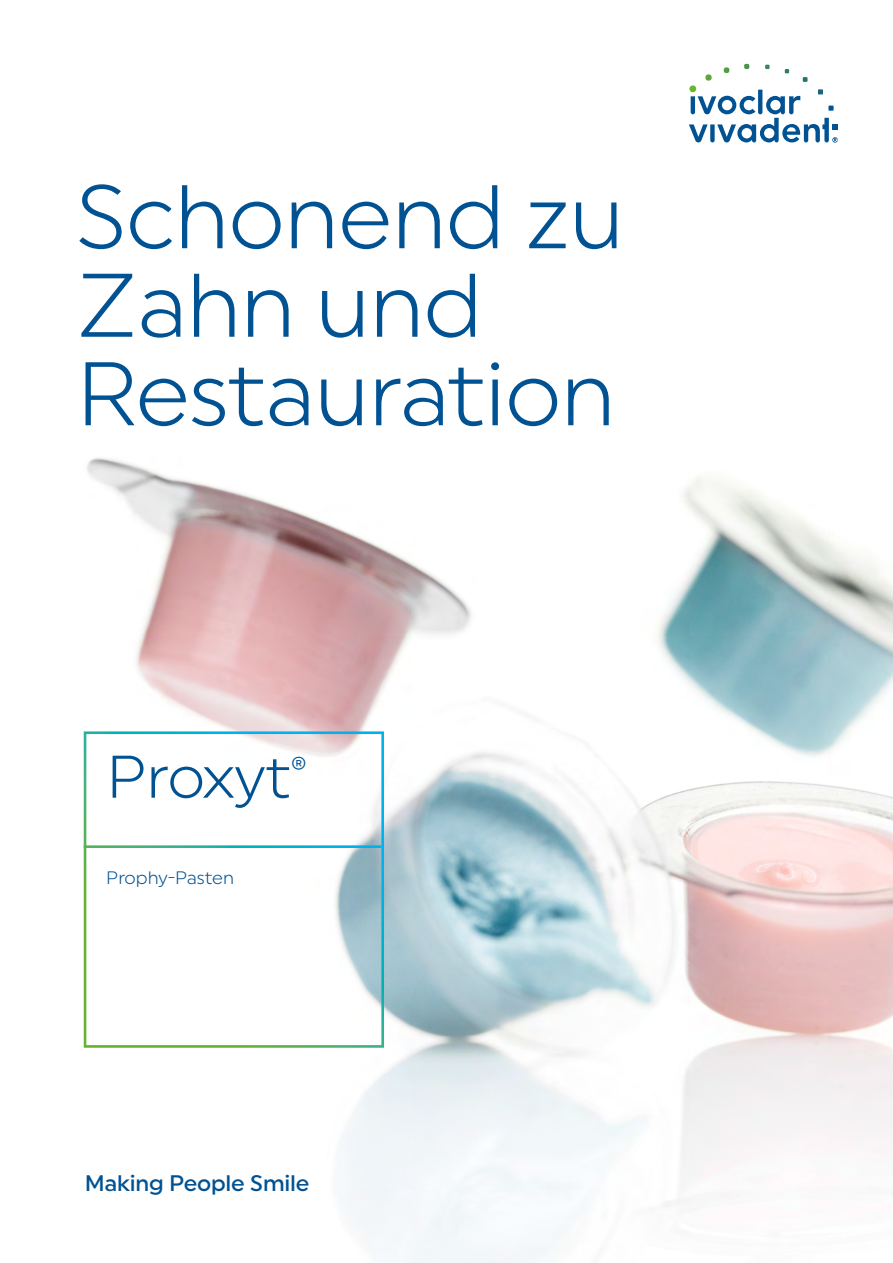
<style>
.page{position:relative;width:893px;height:1263px;background:#fff}
.page>*{position:absolute;margin:0;border:0;box-sizing:border-box;transform-origin:0 0}
.t1{font:90px "Uniform Pro Lgt";letter-spacing:-.01em;color:#005293}
.t2{font:60px "Uniform Pro Lgt";color:#005293}
.t3{font:500 22.5px "Uniform Pro";letter-spacing:-.01em;color:#005293}
.t4{font:18px "Uniform Pro Lgt";letter-spacing:-.005em;color:#005293}
</style>
<div class="page">
<svg style="left:689px;top:64px;width:149px;height:79px"></svg>
<img style="left:83px;top:458px;width:810px;height:805px">
<div style="left:84px;top:731px;width:300px;height:317px;border:3px solid #fff"></div>
<hr style="left:84px;top:845px;width:297px;height:3px;background:#fff">
<p class="t1" style="left:76px;top:164px;width:550px">Schonend zu</p>
<p class="t1" style="left:76px;top:253px;width:408px">Zahn und</p>
<p class="t1" style="left:76px;top:341px;width:541px">Restauration</p>
<p class="t2" style="left:106px;top:742px;width:202px">Proxyt<sup>®</sup></p>
<p class="t4" style="left:106px;top:867px;width:129px">Prophy-Pasten</p>
<p class="t3" style="left:85px;top:1170px;width:226px">Making People Smile</p>
</div>
